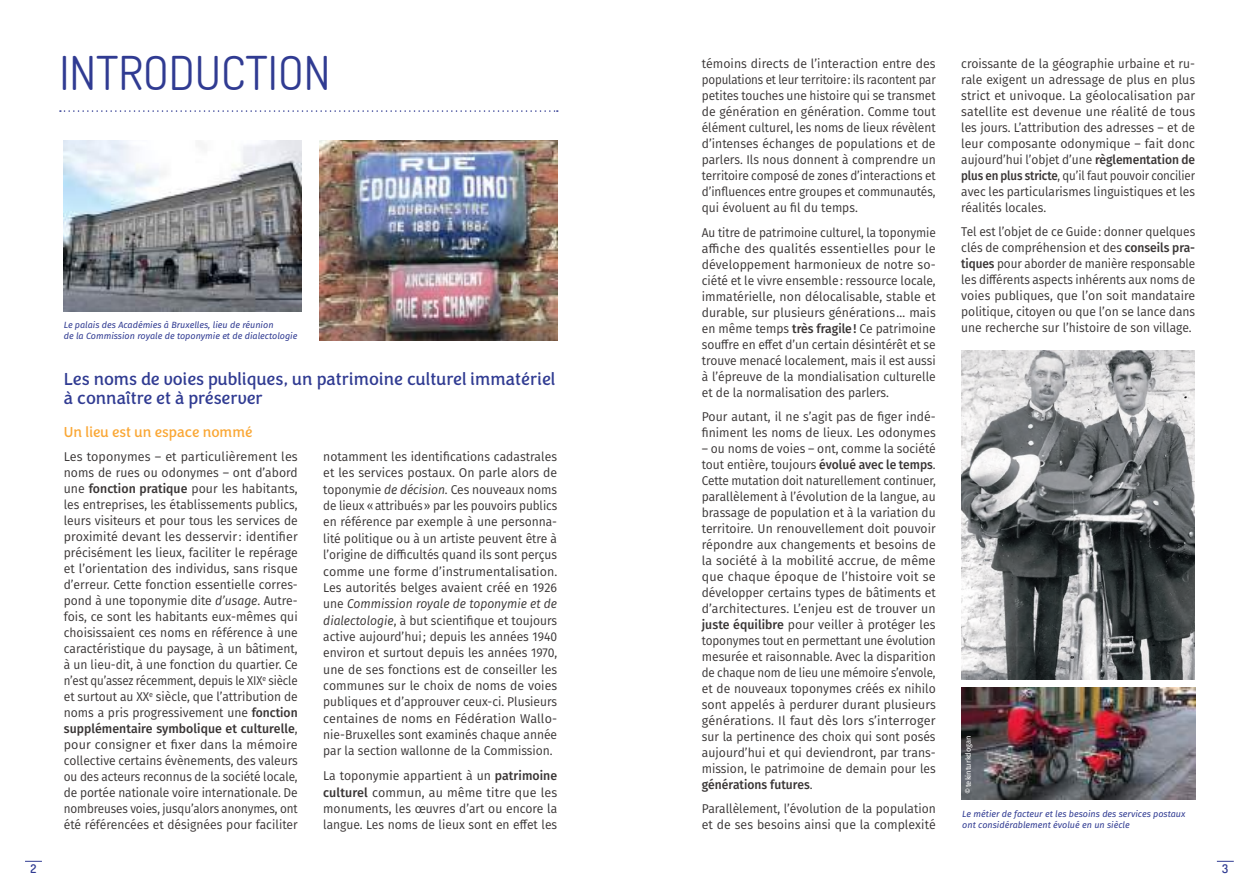
<style>
.page{position:relative;width:1259px;height:893px;background:#fff}
.page>*{position:absolute;margin:0;border:0;box-sizing:border-box;transform-origin:0 0}
.t1{font:46.5px "Dosis";color:#303b92}
.t2{font:18px/19.8px "Congenial";color:#303b92;scale:.95 1}
.t3{font:15px "Congenial";color:#faa735;scale:.95 1}
.t4{font:12.75px/16px "Fira Sans";color:#393535;text-align:justify}
.t5{font:12.75px/16px "Fira Sans";color:#393535;text-align:justify;scale:.95 1}
.t6{font:12.75px/16.4px "Fira Sans";color:#393535;text-align:justify;scale:.96 1}
.t7{font:12.75px/16px "Fira Sans";color:#393535;text-align:justify;scale:.93 1}
.t8{font:12.75px/15.9px "Fira Sans";color:#393535;text-align:justify;scale:.94 1}
.t9{font:600 12px "Dosis";color:#303b92}
.t10{font:italic 9px/10.8px "Fira Sans";color:#303b92}
.t11{font:7.5px "Fira Sans";color:#fff}
.s1{font-weight:500}
.s2{font-style:italic}
</style>
<div class="page">
<svg style="left:1216px;top:861px;width:17px;height:1px"></svg>
<svg style="left:25px;top:861px;width:17px;height:1px"></svg>
<img style="left:64px;top:140px;width:237px;height:172px">
<img style="left:320px;top:140px;width:237px;height:201px">
<img style="left:961px;top:351px;width:234px;height:328px">
<img style="left:961px;top:688px;width:234px;height:111px">
<svg style="left:60px;top:110px;width:498px;height:2px"></svg>
<h1 class="t1" style="left:59px;top:43px;width:272px">INTRODUCTION</h1>
<p class="t4" style="left:702px;top:55px;width:235px">témoins directs de l’interaction entre des populations et leur territoire: ils racontent par petites touches une histoire qui se transmet de génération en génération. Comme tout élément culturel, les noms de lieux révèlent d’intenses échanges de populations et de parlers. Ils nous donnent à comprendre un territoire composé de zones d’interactions et d’influences entre groupes et communautés, qui évoluent au fil du temps.</p>
<p class="t7" style="left:702px;top:224px;width:253px">Au titre de patrimoine culturel, la toponymie affiche des qualités essentielles pour le développement harmonieux de notre so&shy;ciété et le vivre ensemble: ressource locale, immatérielle, non délocalisable, stable et durable, sur plusieurs générations… mais en même temps <span class="s1">très fragile!</span> Ce patrimoine souffre en effet d’un certain désintérêt et se trouve menacé localement, mais il est aussi à l’épreuve de la mondialisation culturelle et de la normalisation des parlers.</p>
<p class="t6" style="left:702px;top:408px;width:245px">Pour autant, il ne s’agit pas de figer indé&shy;finiment les noms de lieux. Les odonymes</p>
<p class="t5" style="left:702px;top:440px;width:248px">– ou noms de voies – ont, comme la société tout entière, toujours <span class="s1">évolué avec le temps</span>.<br>Cette mutation doit naturellement continuer, parallèlement à l’évolution de la langue, au brassage de population et à la variation du territoire. Un renouvellement doit pouvoir répondre aux changements et besoins de la société à la mobilité accrue, de même que chaque époque de l’histoire voit se développer certains types de bâtiments et d’architectures. L’enjeu est de trouver un <span class="s1">juste équilibre</span> pour veiller à protéger les toponymes tout en permettant une évolution mesurée et raisonnable. Avec la disparition de chaque nom de lieu une mémoire s’envole, et de nouveaux toponymes créés ex nihilo sont appelés à perdurer durant plusieurs générations. Il faut dès lors s’interroger sur la pertinence des choix qui sont posés aujourd’hui et qui deviendront, par trans&shy;mission, le patrimoine de demain pour les <span class="s1">générations futures</span>.</p>
<p class="t5" style="left:702px;top:800px;width:248px">Parallèlement, l’évolution de la population et de ses besoins ainsi que la complexité</p>
<p class="t10" style="left:64px;top:319px;width:235px">Le palais des Académies à Bruxelles, lieu de réunion<br>de la Commission royale de toponymie et de dialectologie</p>
<h2 class="t2" style="left:64px;top:369px;width:519px">Les noms de voies publiques, un patrimoine culturel immatériel à connaître et à préserver</h2>
<p class="t3" style="left:64px;top:423px;width:200px">Un lieu est un espace nommé</p>
<p class="t4" style="left:64px;top:448px;width:235px">Les toponymes – et particulièrement les noms de rues ou odonymes – ont d’abord une <span class="s1">fonction pratique</span> pour les habitants, les entreprises, les établissements publics, leurs visiteurs et pour tous les services de proximité devant les desservir: identifier précisément les lieux, faciliter le repérage et l’orientation des individus, sans risque d’erreur. Cette fonction essentielle corres&shy;pond à une toponymie dite <span class="s2">d’usage</span>. Autre&shy;fois, ce sont les habitants eux-mêmes qui choisissaient ces noms en référence à une caractéristique du paysage, à un bâtiment, à un lieu-dit, à une fonction du quartier. Ce n’est qu’assez récemment, depuis le XIX<sup>e</sup> siècle et surtout au XX<sup>e</sup> siècle, que l’attribution de noms a pris progressivement une <span class="s1">fonction supplémentaire symbolique et culturelle</span>, pour consigner et fixer dans la mémoire collective certains évènements, des valeurs ou des acteurs reconnus de la société locale, de portée nationale voire internationale. De nombreuses voies, jusqu’alors anonymes, ont été référencées et désignées pour faciliter</p>
<p class="t6" style="left:323px;top:448px;width:245px">notamment les identifications cadastrales et les services postaux. On parle alors de toponymie <span class="s2">de décision.</span> Ces nouveaux noms de lieux «attribués» par les pouvoirs publics en référence par exemple à une personna&shy;lité politique ou à un artiste peuvent être à l’origine de difficultés quand ils sont perçus comme une forme d’instrumentalisation.<br>Les autorités belges avaient créé en 1926 une <span class="s2">Commission royale de toponymie et de dialectologie</span>, à but scientifique et toujours active aujourd’hui; depuis les années 1940 environ et surtout depuis les années 1970, une de ses fonctions est de conseiller les communes sur le choix de noms de voies publiques et d’approuver ceux-ci. Plusieurs centaines de noms en Fédération Wallo&shy;nie-Bruxelles sont examinés chaque année par la section wallonne de la Commission.</p>
<p class="t4" style="left:323px;top:767px;width:235px">La toponymie appartient à un <span class="s1">patrimoine culturel</span> commun, au même titre que les monuments, les œuvres d’art ou encore la langue. Les noms de lieux sont en effet les</p>
<p class="t5" style="left:961px;top:56px;width:248px">croissante de la géographie urbaine et ru&shy;rale exigent un adressage de plus en plus strict et univoque. La géolocalisation par satellite est devenue une réalité de tous les jours. L’attribution des adresses – et de leur composante odonymique – fait donc aujourd’hui l’objet d’une <span class="s1">règlementation de plus en plus stricte</span>, qu’il faut pouvoir concilier avec les particularismes linguistiques et les réalités locales.</p>
<p class="t8" style="left:961px;top:224px;width:250px">Tel est l’objet de ce Guide: donner quelques clés de compréhension et des <span class="s1">conseils pra&shy;tiques</span> pour aborder de manière responsable les différents aspects inhérents aux noms de voies publiques, que l’on soit mandataire politique, citoyen ou que l’on se lance dans une recherche sur l’histoire de son village.</p>
<p class="t11" style="left:962px;top:794px;width:60px;rotate:-90deg">©tekinturkdogan</p>
<p class="t10" style="left:962px;top:808px;width:224px">Le métier de facteur et les besoins des services postaux ont considérablement évolué en un siècle</p>
<p class="t9" style="left:31px;top:861px;width:7px">2</p>
<p class="t9" style="left:1222px;top:861px;width:8px">3</p>
</div>
